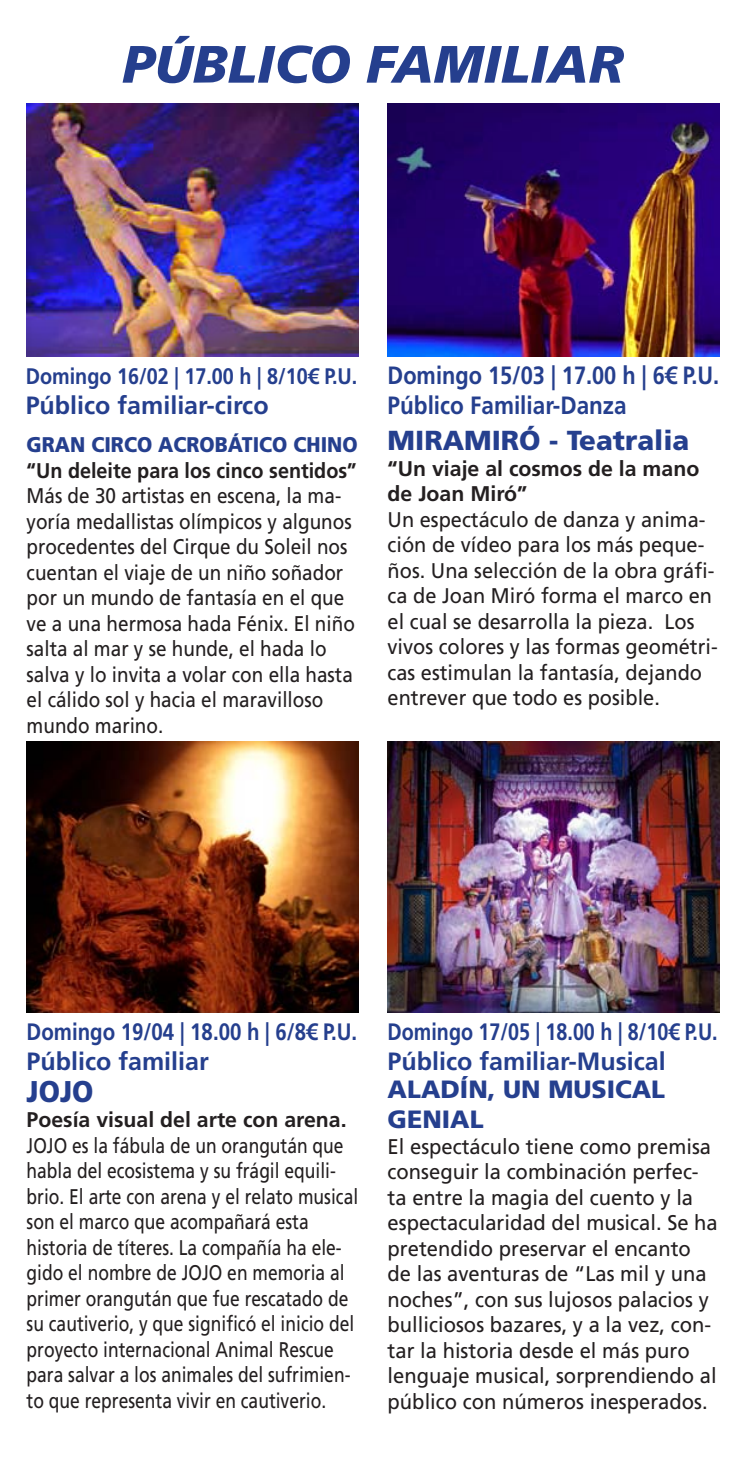
<style>
.page{position:relative;width:738px;height:1460px;background:#fff}
.page>*{position:absolute;margin:0;border:0;box-sizing:border-box;transform-origin:0 0}
.t1{font:italic 900 52.5px "Frutiger LT Std";color:#253f8e}
.t2{font:900 30px "Frutiger LT Std";color:#253f8e;scale:.91 1}
.t3{font:900 27.5px "Frutiger LT Std";color:#253f8e}
.t4{font:700 25px "Frutiger LT Std";color:#253f8e}
.t5{font:700 25px "Frutiger LT Std";color:#253f8e;scale:.87 1}
.t6{font:900 25px/30px "Frutiger LT Std";color:#253f8e}
.t7{font:700 25px "Frutiger LT Std";color:#253f8e;scale:.9 1}
.t8{font:700 23.75px "Frutiger LT Std";color:#253f8e;scale:.83 1}
.t9{font:700 23.75px "Frutiger LT Std";color:#253f8e;scale:.86 1}
.t10{font:700 22.5px "Frutiger LT Std";color:#253f8e;scale:.88 1}
.t11{font:21.25px/25.5px "Frutiger LT Std";color:#231f20;scale:.82 1}
.t12{font:21.25px/25.5px "Frutiger LT Std";color:#231f20;scale:.95 1}
.t13{font:21.25px/25.5px "Frutiger LT Std";color:#231f20;scale:.89 1}
.t14{font:21.25px/25.5px "Frutiger LT Std";color:#231f20;scale:.94 1}
.t15{font:700 21.25px/25.5px "Frutiger LT Std";color:#231f20}
.t16{font:900 21.25px "Frutiger LT Std";color:#253f8e;scale:.92 1}
.s1{font-weight:700}
</style>
<div class="page">
<img style="left:387px;top:741px;width:331px;height:271px">
<img style="left:27px;top:741px;width:331px;height:271px">
<img style="left:26px;top:104px;width:332px;height:252px">
<img style="left:387px;top:104px;width:331px;height:252px">
<p class="t1" style="left:122px;top:33px;width:502px">PÚBLICO FAMILIAR</p>
<p class="t10" style="left:26px;top:362px;width:378px">Domingo 16/02 | 17.00 h | 8/10€ P.U.</p>
<p class="t4" style="left:26px;top:390px;width:244px">Público familiar-circo</p>
<p class="t16" style="left:27px;top:432px;width:361px">GRAN CIRCO ACROBÁTICO CHINO</p>
<p class="t13" style="left:27px;top:457px;width:372px"><span class="s1">“Un deleite para los cinco sentidos” </span>Más de 30 artistas en escena, la ma&shy;yoría medallistas olímpicos y algunos procedentes del Cirque du Soleil nos cuentan el viaje de un niño soñador por un mundo de fantasía en el que ve a una hermosa hada Fénix. El niño salta al mar y se hunde, el hada lo salva y lo invita a volar con ella hasta el cálido sol y hacia el maravilloso mundo marino.</p>
<p class="t5" style="left:387px;top:360px;width:382px">Domingo 15/03 | 17.00 h | 6€ P.U.</p>
<p class="t7" style="left:387px;top:390px;width:267px">Público Familiar-Danza</p>
<p class="t3" style="left:387px;top:424px;width:303px">MIRAMIRÓ - Teatralia</p>
<p class="t15" style="left:387px;top:456px;width:313px">“Un viaje al cosmos de la mano de Joan Miró”</p>
<p class="t14" style="left:387px;top:507px;width:352px">Un espectáculo de danza y anima&shy;ción de vídeo para los más peque&shy;ños. Una selección de la obra gráfi&shy;ca de Joan Miró forma el marco en el cual se desarrolla la pieza. Los vivos colores y las formas geométri&shy;cas estimulan la fantasía, dejando entrever que todo es posible.</p>
<p class="t9" style="left:27px;top:1018px;width:386px">Domingo 19/04 | 18.00 h | 6/8€ P.U.</p>
<p class="t4" style="left:27px;top:1047px;width:183px">Público familiar</p>
<p class="t2" style="left:27px;top:1073px;width:75px">JOJO</p>
<p class="t15" style="left:27px;top:1107px;width:321px">Poesía visual del arte con arena.</p>
<p class="t11" style="left:27px;top:1133px;width:405px">JOJO es la fábula de un orangután que habla del ecosistema y su frágil equili&shy;brio. El arte con arena y el relato musical son el marco que acompañará esta historia de títeres. La compañía ha ele&shy;gido el nombre de JOJO en memoria al primer orangután que fue rescatado de su cautiverio, y que significó el inicio del proyecto internacional Animal Rescue para salvar a los animales del sufrimien&shy;to que representa vivir en cautiverio.</p>
<p class="t8" style="left:387px;top:1018px;width:399px">Domingo 17/05 | 18.00 h | 8/10€ P.U.</p>
<p class="t4" style="left:387px;top:1047px;width:279px">Público familiar-Musical</p>
<p class="t6" style="left:387px;top:1074px;width:279px">ALADÍN, UN MUSICAL<br>GENIAL</p>
<p class="t12" style="left:387px;top:1133px;width:349px">El espectáculo tiene como premisa conseguir la combinación perfec&shy;ta entre la magia del cuento y la espectacularidad del musical. Se ha pretendido preservar el encanto de las aventuras de “Las mil y una noches”, con sus lujosos palacios y bulliciosos bazares, y a la vez, con&shy;tar la historia desde el más puro lenguaje musical, sorprendiendo al público con números inesperados.</p>
</div>
